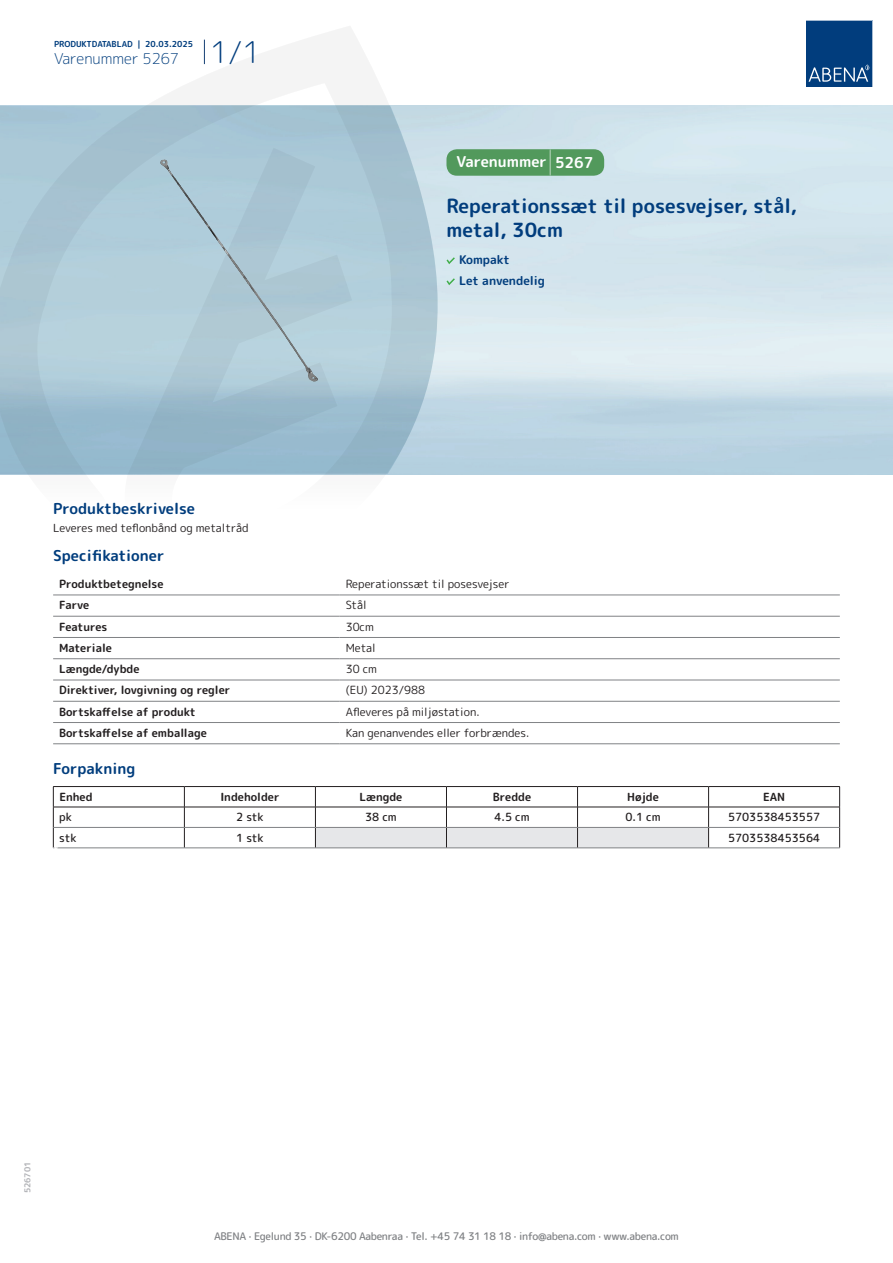
<style>
.page{position:relative;width:893px;height:1263px;background:#fff}
.page>*{position:absolute;margin:0;border:0;box-sizing:border-box;transform-origin:0 0}
.t1{font:700 19.5px/24px "Rounded Mplus 1 c";color:#013d7d}
.t2{font:700 15px "Rounded Mplus 1 c";color:#013d7d}
.t3{font:300 15px "Rounded Mplus 1 c";color:#013d7d}
.t4{font:700 15px "Rounded Mplus 1 c";color:#fff}
.t5{font:700 12px/21px "Rounded Mplus 1 c";color:#013d7d}
.t6{font:700 11.25px "Rounded Mplus 1 c";color:#231f20}
.t7{font:11.25px "Rounded Mplus 1 c";color:#231f20}
.t8{font:500 11.25px "Rounded Mplus 1 c";color:#231f20}
.t9{font:500 10.5px "Rounded Mplus 1 c";letter-spacing:-.03em;color:#808285}
.t10{font:700 10.5px "Rounded Mplus 1 c";color:#fff}
.t11{font:700 8.25px "Rounded Mplus 1 c";color:#013d7d}
.t12{font:700 8.25px "Rounded Mplus 1 c";color:#b2b3b7}
.s1{font-size:30px}
.s2{font-size:25.5px}
</style>
<div class="page">
<svg style="left:0;top:26px;width:439px;height:569px"></svg>
<svg style="left:0;top:106px;width:438px;height:368px;background:#a6c4d3"></svg>
<svg style="left:204px;top:40px;width:1px;height:24px"></svg>
<svg style="left:806px;top:20px;width:67px;height:67px;background:#144b86"></svg>
<img style="left:143px;top:127px;width:192px;height:275px">
<hr style="left:53px;top:595px;width:287px;height:1px;background:#808285">
<hr style="left:340px;top:595px;width:500px;height:1px;background:#808285">
<hr style="left:53px;top:616px;width:287px;height:1px;background:#808285">
<hr style="left:340px;top:616px;width:500px;height:1px;background:#808285">
<hr style="left:53px;top:637px;width:287px;height:1px;background:#808285">
<hr style="left:340px;top:637px;width:500px;height:1px;background:#808285">
<hr style="left:53px;top:658px;width:287px;height:1px;background:#808285">
<hr style="left:340px;top:658px;width:500px;height:1px;background:#808285">
<hr style="left:53px;top:680px;width:287px;height:1px;background:#808285">
<hr style="left:340px;top:680px;width:500px;height:1px;background:#808285">
<hr style="left:53px;top:701px;width:287px;height:1px;background:#808285">
<hr style="left:340px;top:701px;width:500px;height:1px;background:#808285">
<hr style="left:53px;top:722px;width:287px;height:1px;background:#808285">
<hr style="left:340px;top:722px;width:500px;height:1px;background:#808285">
<hr style="left:53px;top:743px;width:287px;height:1px;background:#808285">
<hr style="left:340px;top:743px;width:500px;height:1px;background:#808285">
<hr style="left:53px;top:786px;width:131px;height:1px;background:#231f20">
<hr style="left:184px;top:786px;width:131px;height:1px;background:#231f20">
<hr style="left:315px;top:786px;width:131px;height:1px;background:#231f20">
<hr style="left:446px;top:786px;width:131px;height:1px;background:#231f20">
<hr style="left:577px;top:786px;width:132px;height:1px;background:#231f20">
<hr style="left:709px;top:786px;width:131px;height:1px;background:#231f20">
<hr style="left:53px;top:807px;width:131px;height:1px;background:#231f20">
<hr style="left:184px;top:807px;width:131px;height:1px;background:#231f20">
<hr style="left:709px;top:807px;width:131px;height:1px;background:#231f20">
<svg style="left:53px;top:787px;width:1px;height:61px"></svg>
<svg style="left:184px;top:787px;width:1px;height:61px"></svg>
<svg style="left:315px;top:787px;width:394px;height:61px"></svg>
<svg style="left:839px;top:787px;width:1px;height:61px"></svg>
<hr style="left:54px;top:827px;width:130px;height:1px;background:#808285">
<hr style="left:184px;top:827px;width:131px;height:1px;background:#808285">
<hr style="left:315px;top:827px;width:131px;height:1px;background:#808285">
<hr style="left:446px;top:827px;width:131px;height:1px;background:#808285">
<hr style="left:577px;top:827px;width:132px;height:1px;background:#808285">
<hr style="left:709px;top:827px;width:130px;height:1px;background:#808285">
<hr style="left:53px;top:848px;width:131px;height:1px;background:#808285">
<hr style="left:184px;top:848px;width:131px;height:1px;background:#808285">
<hr style="left:315px;top:848px;width:131px;height:1px;background:#808285">
<hr style="left:446px;top:848px;width:131px;height:1px;background:#808285">
<hr style="left:577px;top:848px;width:132px;height:1px;background:#808285">
<hr style="left:709px;top:848px;width:131px;height:1px;background:#808285">
<svg style="left:446px;top:257px;width:9px;height:7px"></svg>
<svg style="left:446px;top:278px;width:9px;height:7px"></svg>
<div style="left:446px;top:149px;width:158px;height:27px;background:#52995c;border-radius:10px"></div>
<p class="t11" style="left:54px;top:38px;width:141px">PRODUKTDATABLAD | 20.03.2025</p>
<h2 class="t3" style="left:54px;top:48px;width:208px">Varenummer 5267 <span class="s1">1/1</span></h2>
<h2 class="t4" style="left:457px;top:151px;width:138px">Varenummer <span class="s2">|</span> 5267</h2>
<h1 class="t1" style="left:446px;top:194px;width:352px">Reperationssæt til posesvejser, stål, metal, 30cm</h1>
<p class="t5" style="left:459px;top:249px;width:87px">Kompakt<br>Let anvendelig</p>
<h2 class="t2" style="left:53px;top:498px;width:143px">Produktbeskrivelse</h2>
<p class="t7" style="left:53px;top:520px;width:197px">Leveres med teflonbånd og metaltråd</p>
<h2 class="t2" style="left:53px;top:545px;width:113px">Specifikationer</h2>
<p class="t6" style="left:59px;top:576px;width:106px">Produktbetegnelse</p>
<p class="t7" style="left:346px;top:576px;width:165px">Reperationssæt til posesvejser</p>
<p class="t6" style="left:59px;top:597px;width:32px">Farve</p>
<p class="t7" style="left:346px;top:597px;width:23px">Stål</p>
<p class="t6" style="left:59px;top:618px;width:50px">Features</p>
<p class="t7" style="left:346px;top:618px;width:30px">30cm</p>
<p class="t6" style="left:59px;top:640px;width:54px">Materiale</p>
<p class="t7" style="left:346px;top:640px;width:31px">Metal</p>
<p class="t6" style="left:59px;top:661px;width:82px">Længde/dybde</p>
<p class="t7" style="left:346px;top:661px;width:33px">30 cm</p>
<p class="t6" style="left:59px;top:682px;width:173px">Direktiver, lovgivning og regler</p>
<p class="t7" style="left:346px;top:682px;width:81px">(EU) 2023/988</p>
<p class="t6" style="left:59px;top:704px;width:138px">Bortskaffelse af produkt</p>
<p class="t7" style="left:346px;top:704px;width:135px">Afleveres på miljøstation.</p>
<p class="t6" style="left:59px;top:725px;width:149px">Bortskaffelse af emballage</p>
<p class="t7" style="left:346px;top:725px;width:185px">Kan genanvendes eller forbrændes.</p>
<h2 class="t2" style="left:53px;top:758px;width:84px">Forpakning</h2>
<p class="t6" style="left:59px;top:789px;width:35px">Enhed</p>
<p class="t6" style="left:220px;top:789px;width:61px">Indeholder</p>
<p class="t6" style="left:359px;top:789px;width:44px">Længde</p>
<p class="t6" style="left:493px;top:789px;width:40px">Bredde</p>
<p class="t6" style="left:627px;top:789px;width:33px">Højde</p>
<p class="t6" style="left:763px;top:789px;width:24px">EAN</p>
<p class="t8" style="left:59px;top:809px;width:14px">pk</p>
<p class="t8" style="left:236px;top:809px;width:29px">2 stk</p>
<p class="t8" style="left:365px;top:809px;width:33px">38 cm</p>
<p class="t8" style="left:494px;top:809px;width:37px">4.5 cm</p>
<p class="t8" style="left:625px;top:809px;width:37px">0.1 cm</p>
<p class="t8" style="left:728px;top:809px;width:94px">5703538453557</p>
<p class="t8" style="left:59px;top:830px;width:19px">stk</p>
<p class="t8" style="left:236px;top:830px;width:29px">1 stk</p>
<p class="t8" style="left:728px;top:830px;width:94px">5703538453564</p>
<p class="t10" style="left:53px;top:843px;width:7px">*</p>
<p class="t12" style="left:22px;top:1193px;width:33px;rotate:-90deg">526701</p>
<p class="t9" style="left:214px;top:1229px;width:466px">ABENA · Egelund 35 · DK-6200 Aabenraa · Tel. +45 74 31 18 18 · info@abena.com · www.abena.com</p>
</div>
